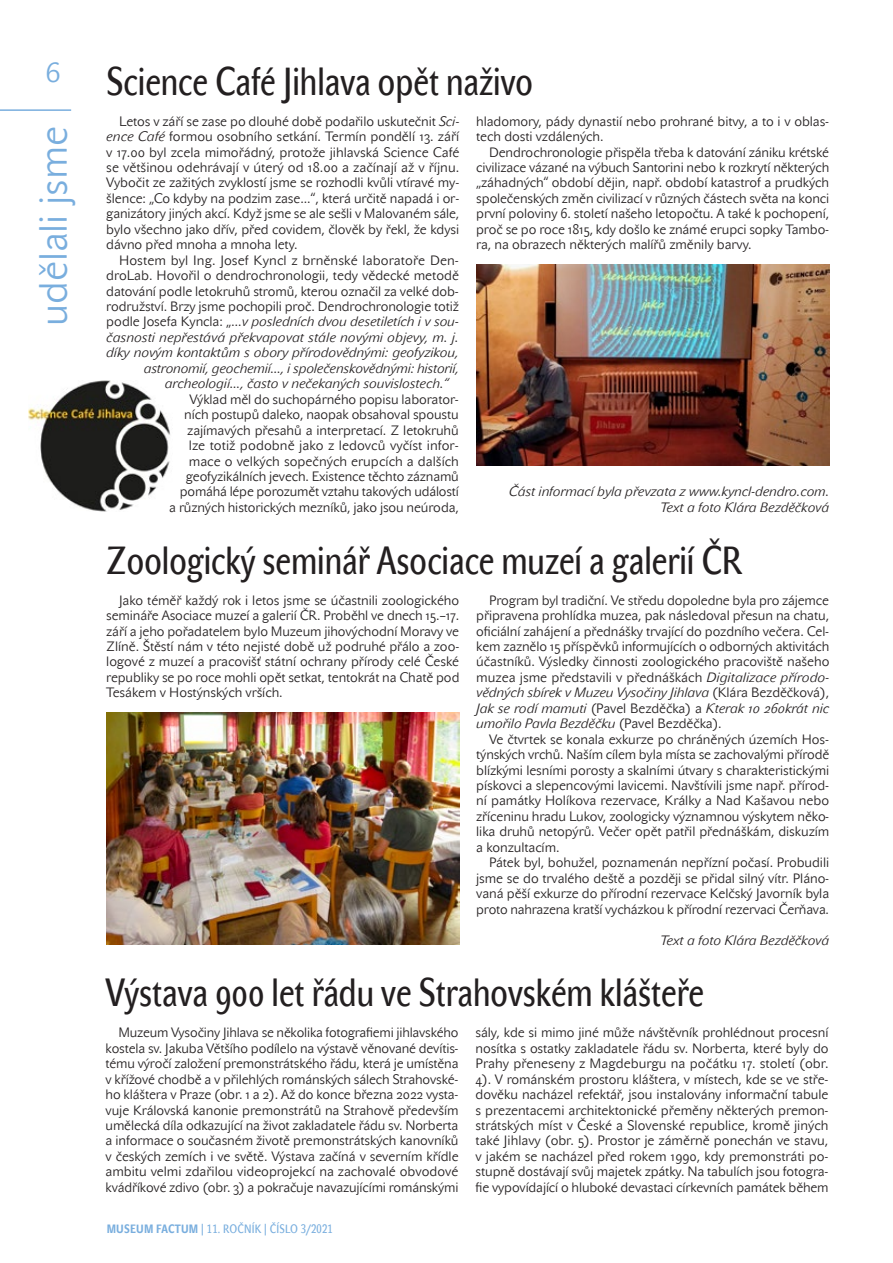
<style>
.page{position:relative;width:893px;height:1263px;background:#fff}
.page>*{position:absolute;margin:0;border:0;box-sizing:border-box;transform-origin:0 0}
.t1{font:39px "John Sans Cond Text CE";color:#231f20}
.kapitola{font:39px "John Sans Lite CE";color:#79aede}
.blok{font:13.5px/15.5px "John Sans Lite CE";letter-spacing:-.005em;color:#231f20;text-align:justify}
.blok-2{font:italic 13.5px "John Sans Lite CE";letter-spacing:-.005em;color:#231f20}
.blok_-_podpis{font:italic 13.5px "John Sans Lite CE";letter-spacing:-.005em;color:#231f20}
.t2{font:12px "John Sans Cond Text SCCE";letter-spacing:.02em;color:#79aede}
.s1{font-style:italic}
.s2{font-style:normal}
.s3{font-weight:700}
</style>
<div class="page">
<img style="left:29px;top:380px;width:141px;height:132px">
<img style="left:476px;top:265px;width:353px;height:200px">
<hr style="left:0;top:109px;width:71px;height:2px;background:#79aede">
<img style="left:106px;top:713px;width:353px;height:231px">
<h1 class="t1" style="left:46px;top:59px;width:489px"><sup>6</sup> Science Café Jihlava opět naživo</h1>
<p class="kapitola" style="left:31px;top:326px;width:201px;rotate:-90deg">udělali jsme</p>
<p class="blok" style="left:106px;top:113px;width:355px;text-indent:13px">Letos v září se zase po dlouhé době podařilo uskutečnit <span class="s1">Sci&shy;ence Café</span> formou osobního setkání. Termín pondělí 13. září v 17.00 byl zcela mimořádný, protože jihlavská Science Café se většinou odehrávají v úterý od 18.00 a začínají až v říjnu.<br>Vybočit ze zažitých zvyklostí jsme se rozhodli kvůli vtíravé my&shy;šlence: „Co kdyby na podzim zase...“, která určitě napadá i or&shy;ganizátory jiných akcí. Když jsme se ale sešli v Malovaném sále, bylo všechno jako dřív, před covidem, člověk by řekl, že kdysi dávno před mnoha a mnoha lety.</p>
<p class="blok" style="left:119px;top:252px;width:341px">Hostem byl Ing. Josef Kyncl z brněnské laboratoře Den-</p>
<p class="blok" style="left:106px;top:268px;width:354px">droLab. Hovořil o dendrochronologii, tedy vědecké metodě</p>
<p class="blok" style="left:106px;top:283px;width:354px">datování podle letokruhů stromů, kterou označil za velké dob-</p>
<p class="blok" style="left:106px;top:299px;width:354px">rodružství. Brzy jsme pochopili proč. Dendrochronologie totiž</p>
<p class="blok-2" style="left:106px;top:314px;width:354px"><span class="s2">podle Josefa Kyncla: „…</span>v posledních dvou desetiletích i v sou-</p>
<p class="blok-2" style="left:106px;top:329px;width:354px">časnosti nepřestává překvapovat stále novými objevy, m. j.</p>
<p class="blok-2" style="left:106px;top:345px;width:354px">díky novým kontaktům s obory přírodovědnými: geofyzikou,</p>
<p class="blok-2" style="left:144px;top:360px;width:317px">astronomií, geochemií..., i společenskovědnými: historií,</p>
<p class="blok-2" style="left:165px;top:376px;width:285px">archeologií..., často v nečekaných souvislostech.“</p>
<p class="blok" style="left:169px;top:391px;width:291px;text-align:right">Výklad měl do suchopárného popisu laborator&shy;ních postupů daleko, naopak obsahoval spoustu zajímavých přesahů a interpretací. Z letokruhů lze totiž podobně jako z ledovců vyčíst infor&shy;mace o velkých sopečných erupcích a dalších geofyzikálních jevech. Existence těchto záznamů pomáhá lépe porozumět vztahu takových událostí<br>a různých historických mezníků, jako jsou neúroda,</p>
<p class="blok" style="left:476px;top:113px;width:354px">hladomory, pády dynastií nebo prohrané bitvy, a to i v oblas&shy;tech dosti vzdálených.</p>
<p class="blok" style="left:476px;top:144px;width:354px;text-indent:13px">Dendrochronologie přispěla třeba k datování zániku krétské civilizace vázané na výbuch Santorini nebo k rozkrytí některých „záhadných“ období dějin, např. období katastrof a prudkých společenských změn civilizací v různých částech světa na konci první poloviny 6. století našeho letopočtu. A také k pochopení, proč se po roce 1815, kdy došlo ke známé erupci sopky Tambo&shy;ra, na obrazech některých malířů změnily barvy.</p>
<p class="blok-2" style="left:509px;top:484px;width:322px">Část informací byla převzata z www.kyncl-dendro.com.</p>
<p class="blok_-_podpis" style="left:660px;top:499px;width:171px">Text a foto Klára Bezděčková</p>
<h1 class="t1" style="left:106px;top:538px;width:637px">Zoologický seminář Asociace muzeí a galerií ČR</h1>
<p class="blok" style="left:106px;top:592px;width:355px;text-indent:13px">Jako téměř každý rok i letos jsme se účastnili zoologického semináře Asociace muzeí a galerií ČR. Proběhl ve dnech 15.–17. září a jeho pořadatelem bylo Muzeum jihovýchodní Moravy ve Zlíně. Štěstí nám v této nejisté době už podruhé přálo a zoo&shy;logové z muzeí a pracovišť státní ochrany přírody celé České republiky se po roce mohli opět setkat, tentokrát na Chatě pod Tesákem v Hostýnských vrších.</p>
<p class="blok" style="left:476px;top:592px;width:355px;text-indent:13px">Program byl tradiční. Ve středu dopoledne byla pro zájemce připravena prohlídka muzea, pak následoval přesun na chatu, oficiální zahájení a přednášky trvající do pozdního večera. Cel&shy;kem zaznělo 15 příspěvků informujících o odborných aktivitách účastníků. Výsledky činnosti zoologického pracoviště našeho muzea jsme představili v přednáškách <span class="s1">Digitalizace přírodo&shy;vědných sbírek v Muzeu Vysočiny Jihlava</span> (Klára Bezděčková), <span class="s1">Jak se rodí mamuti</span> (Pavel Bezděčka) a <span class="s1">Kterak 10 260krát nic umořilo Pavla Bezděčku</span> (Pavel Bezděčka).</p>
<p class="blok" style="left:476px;top:731px;width:355px;text-indent:13px">Ve čtvrtek se konala exkurze po chráněných územích Hos&shy;týnských vrchů. Naším cílem byla místa se zachovalými přírodě blízkými lesními porosty a skalními útvary s charakteristickými pískovci a slepencovými lavicemi. Navštívili jsme např. přírod&shy;ní památky Holíkova rezervace, Králky a Nad Kašavou nebo zříceninu hradu Lukov, zoologicky významnou výskytem něko&shy;lika druhů netopýrů. Večer opět patřil přednáškám, diskuzím a konzultacím.</p>
<p class="blok" style="left:476px;top:855px;width:354px;text-indent:13px">Pátek byl, bohužel, poznamenán nepřízní počasí. Probudili jsme se do trvalého deště a později se přidal silný vítr. Pláno&shy;vaná pěší exkurze do přírodní rezervace Kelčský Javorník byla proto nahrazena kratší vycházkou k přírodní rezervaci Čerňava.</p>
<p class="blok_-_podpis" style="left:660px;top:932px;width:171px">Text a foto Klára Bezděčková</p>
<h1 class="t1" style="left:106px;top:970px;width:600px">Výstava 900 let řádu ve Strahovském klášteře</h1>
<p class="blok" style="left:106px;top:1025px;width:354px;text-indent:13px">Muzeum Vysočiny Jihlava se několika fotografiemi jihlavského kostela sv. Jakuba Většího podílelo na výstavě věnované devítis&shy;tému výročí založení premonstrátského řádu, která je umístěna v křížové chodbě a v přilehlých románských sálech Strahovské&shy;ho kláštera v Praze (obr. 1 a 2). Až do konce března 2022 vysta&shy;vuje Královská kanonie premonstrátů na Strahově především umělecká díla odkazující na život zakladatele řádu sv. Norberta a informace o současném životě premonstrátských kanovníků v českých zemích i ve světě. Výstava začíná v severním křídle ambitu velmi zdařilou videoprojekcí na zachovalé obvodové kvádříkové zdivo (obr. 3) a pokračuje navazujícími románskými</p>
<p class="blok" style="left:476px;top:1025px;width:355px">sály, kde si mimo jiné může návštěvník prohlédnout procesní nosítka s ostatky zakladatele řádu sv. Norberta, které byly do Prahy přeneseny z Magdeburgu na počátku 17. století (obr.<br>4). V románském prostoru kláštera, v místech, kde se ve stře&shy;dověku nacházel refektář, jsou instalovány informační tabule s prezentacemi architektonické přeměny některých premon&shy;strátských míst v České a Slovenské republice, kromě jiných také Jihlavy (obr. 5). Prostor je záměrně ponechán ve stavu, v jakém se nacházel před rokem 1990, kdy premonstráti po&shy;stupně dostávají svůj majetek zpátky. Na tabulích jsou fotogra&shy;fie vypovídající o hluboké devastaci církevních památek během</p>
<p class="t2" style="left:107px;top:1222px;width:228px"><span class="s3">MUSEUM FACTUM</span> | 11. ROČNÍK | ČÍSLO 3/2021</p>
</div>
